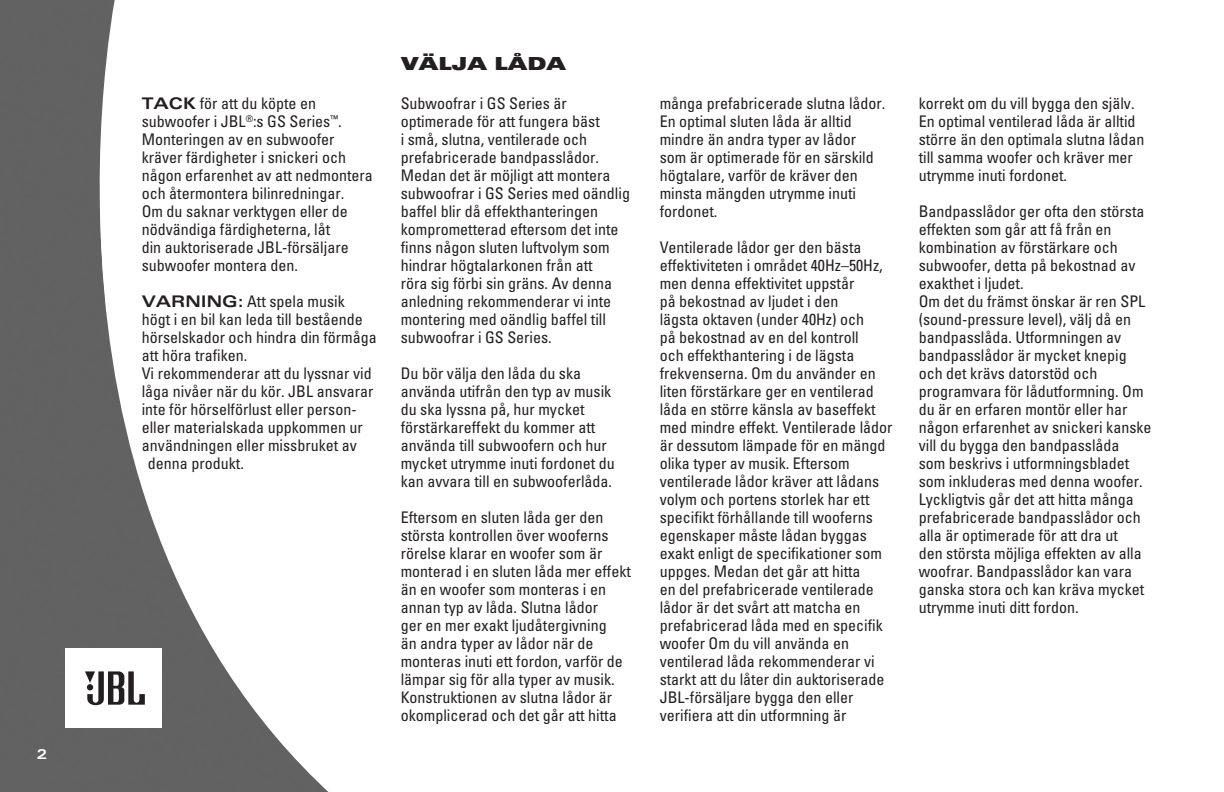
<style>
.page{position:relative;width:1224px;height:792px;background:#fff}
.page>*{position:absolute;margin:0;border:0;box-sizing:border-box;transform-origin:0 0}
.t1{font:900 expanded 18px "Univers";color:#231f20}
.t2{font:condensed 16px/18px "Univers";color:#231f20}
.t3{font:700 expanded 14px "Univers";color:#fff}
.s1{font-weight:700;font-stretch:expanded}
</style>
<div class="page">
<img style="left:0;top:0;width:329px;height:792px">
<div style="left:65px;top:648px;width:97px;height:80px;background:#fff"></div>
<svg style="left:85px;top:671px;width:60px;height:34px"></svg>
<p class="t3" style="left:37px;top:749px;width:12px">2</p>
<p class="t2" style="left:142px;top:96px;width:233px"><span class="s1">TACK</span> för att du köpte en subwoofer i JBL<sup>®</sup>:s GS Series<sup>™</sup>.<br>Monteringen av en subwoofer kräver färdigheter i snickeri och någon erfarenhet av att nedmontera och återmontera bilinredningar.<br>Om du saknar verktygen eller de nödvändiga färdigheterna, låt<br>din auktoriserade JBL-försäljare subwoofer montera den.</p>
<p class="t2" style="left:142px;top:294px;width:205px"><span class="s1">VARNING:</span> Att spela musik</p>
<p class="t2" style="left:142px;top:312px;width:223px">högt i en bil kan leda till bestående</p>
<p class="t2" style="left:142px;top:330px;width:236px">hörselskador och hindra din förmåga</p>
<p class="t2" style="left:142px;top:348px;width:107px">att höra trafiken.</p>
<p class="t2" style="left:142px;top:366px;width:232px">Vi rekommenderar att du lyssnar vid</p>
<p class="t2" style="left:142px;top:384px;width:233px">låga nivåer när du kör. JBL ansvarar</p>
<p class="t2" style="left:142px;top:402px;width:217px">inte för hörsel förlust eller person-</p>
<p class="t2" style="left:142px;top:420px;width:223px">eller materialskada uppkommen ur</p>
<p class="t2" style="left:142px;top:438px;width:217px">användningen eller missbruket av</p>
<p class="t2" style="left:148px;top:456px;width:97px">denna produkt.</p>
<p class="t1" style="left:401px;top:57px;width:167px">VÄLJA LÅDA</p>
<p class="t2" style="left:401px;top:96px;width:231px">Subwoofrar i GS Series är optimerade för att fungera bäst<br>i små, slutna, ventilerade och prefabricerade bandpasslådor.<br>Medan det är möjligt att montera subwoofrar i GS Series med oändlig baffel blir då effekthanteringen komprometterad eftersom det inte finns någon sluten luftvolym som hindrar högtalarkonen från att<br>röra sig förbi sin gräns. Av denna anledning rekommenderar vi inte montering med oändlig baffel till subwoofrar i GS Series.</p>
<p class="t2" style="left:401px;top:366px;width:216px">Du bör välja den låda du ska använda utifrån den typ av musik du ska lyssna på, hur mycket förstärkar effekt du kommer att använda till subwoofern och hur mycket utrymme inuti fordonet du kan avvara till en subwooferlåda.</p>
<p class="t2" style="left:401px;top:510px;width:232px">Eftersom en sluten låda ger den största kontrollen över wooferns rörelse klarar en woofer som är monterad i en sluten låda mer effekt än en woofer som monteras i en annan typ av låda. Slutna lådor<br>ger en mer exakt ljudåtergivning<br>än andra typer av lådor när de monteras inuti ett fordon, varför de lämpar sig för alla typer av musik.<br>Konstruktionen av slutna lådor är okomplicerad och det går att hitta</p>
<p class="t2" style="left:660px;top:96px;width:227px">många prefabricerade slutna lådor.<br>En optimal sluten låda är alltid mindre än andra typer av lådor som är optimerade för en särskild högtalare, varför de kräver den minsta mängden utrymme inuti fordonet.</p>
<p class="t2" style="left:660px;top:240px;width:234px">Ventilerade lådor ger den bästa effektiviteten i området 40Hz–50Hz, men denna effektivitet uppstår<br>på bekostnad av ljudet i den<br>lägsta oktaven (under 40Hz) och<br>på be kostnad av en del kontroll<br>och effekt hantering i de lägsta frekvenserna. Om du använder en liten förstärkare ger en ventilerad låda en större känsla av baseffekt med mindre effekt. Ventilerade lådor är dessutom lämpade för en mängd olika typer av musik. Eftersom ventilerade lådor kräver att lådans volym och portens storlek har ett specifikt förhållande till wooferns egenskaper måste lådan byggas exakt enligt de specifikationer som uppges. Medan det går att hitta<br>en del prefabricerade ventilerade lådor är det svårt att matcha en prefabricerad låda med en specifik woofer Om du vill använda en ventilerad låda rekommenderar vi starkt att du låter din auktoriserade JBL-försäljare bygga den eller verifiera att din utformning är</p>
<p class="t2" style="left:919px;top:96px;width:227px">korrekt om du vill bygga den själv.<br>En optimal ventilerad låda är alltid större än den optimala slutna lådan till samma woofer och kräver mer utrymme inuti fordonet.</p>
<p class="t2" style="left:919px;top:204px;width:234px">Bandpasslådor ger ofta den största effekten som går att få från en kombination av förstärkare och subwoofer, detta på bekostnad av exakthet i ljudet.<br>Om det du främst önskar är ren SPL (sound-pressure level), välj då en bandpasslåda. Utformningen av bandpasslådor är mycket knepig och det krävs datorstöd och programvara för lådutformning. Om du är en erfaren montör eller har någon erfarenhet av snickeri kanske vill du bygga den bandpasslåda<br>som beskrivs i utformningsbladet som inkluderas med denna woofer.<br>Lyckligtvis går det att hitta många prefabricerade bandpasslådor och alla är optimerade för att dra ut<br>den största möjliga effekten av alla woofrar. Bandpasslådor kan vara ganska stora och kan kräva mycket utrymme inuti ditt fordon.</p>
</div>
